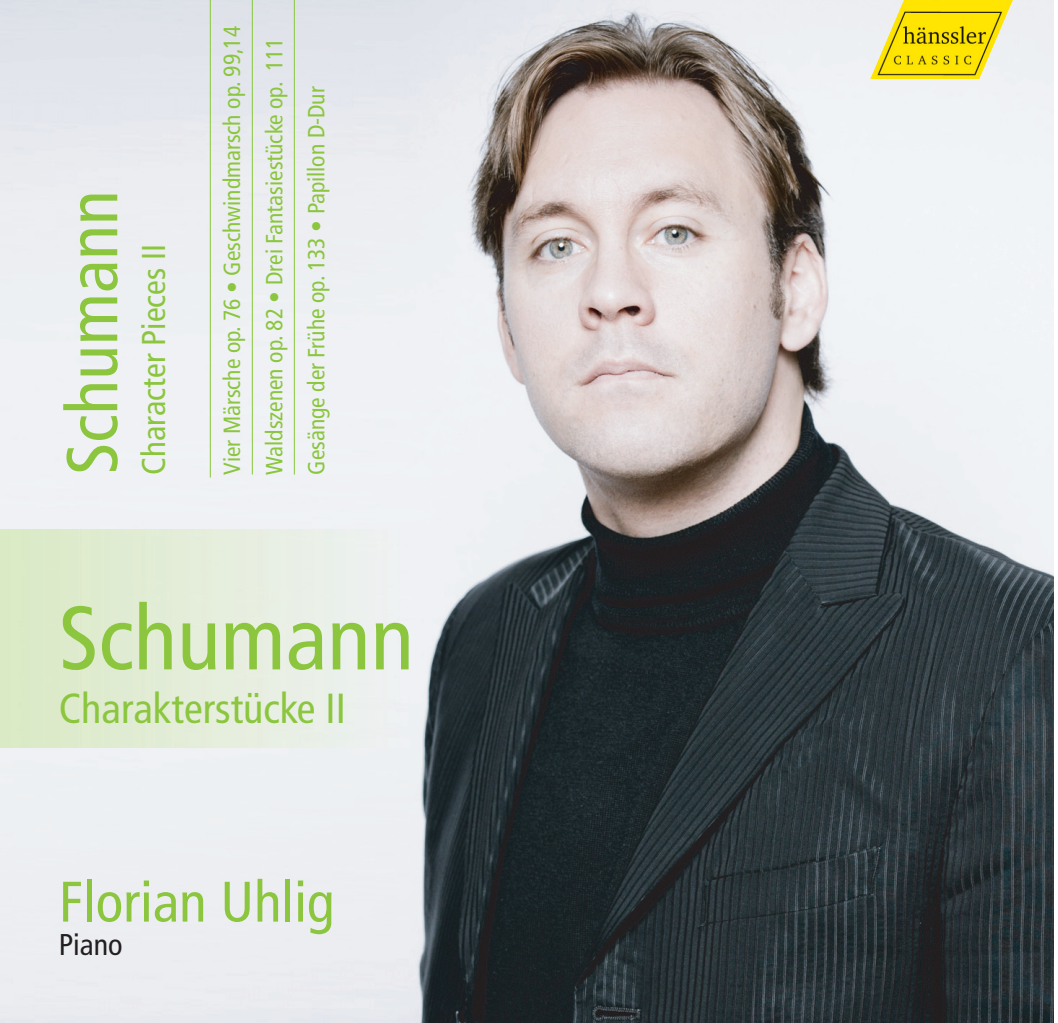
<style>
.page{position:relative;width:1058px;height:1023px;background:#fff}
.page>*{position:absolute;margin:0;border:0;box-sizing:border-box;transform-origin:0 0}
.t1{font:condensed 90px "Frutiger";color:#8bc63e}
.t2{font:condensed 72px "Frutiger";color:#8bc63e}
.t3{font:condensed 57px "Frutiger";color:#8bc63e}
.t4{font:condensed 42px "Frutiger";color:#8bc63e}
.t5{font:condensed 33px "Frutiger";color:#8bc63e}
.t6{font:condensed 30px "Frutiger";color:#231f20}
.t7{font:condensed 23.4px/42px "Frutiger";color:#8bc63e}
</style>
<div class="page">
<img style="left:0;top:0;width:1053px;height:1022px">
<img style="left:0;top:529px;width:407px;height:218px">
<hr style="left:210px;top:0;width:1px;height:477px;background:#8bc63e">
<hr style="left:252px;top:0;width:1px;height:474px;background:#8bc63e">
<hr style="left:294px;top:0;width:1px;height:474px;background:#8bc63e">
<img style="left:870px;top:0;width:147px;height:79px">
<h2 class="t2" style="left:63px;top:474px;width:286px;rotate:-90deg">Schumann</h2>
<h3 class="t5" style="left:140px;top:474px;width:232px;rotate:-90deg">Character Pieces II</h3>
<p class="t7" style="left:213px;top:474px;width:450px;rotate:-90deg">Vier Märsche op. 76 • Geschwindmarsch op. 99,14<br>Waldszenen op. 82 • Drei Fantasiestücke op. 111<br>Gesänge der Frühe op. 133 • Papillon D-Dur</p>
<h1 class="t1" style="left:59px;top:601px;width:357px">Schumann</h1>
<h3 class="t4" style="left:59px;top:691px;width:288px">Charakterstücke II</h3>
<h3 class="t3" style="left:59px;top:878px;width:277px">Florian Uhlig</h3>
<p class="t6" style="left:59px;top:931px;width:65px">Piano</p>
</div>
